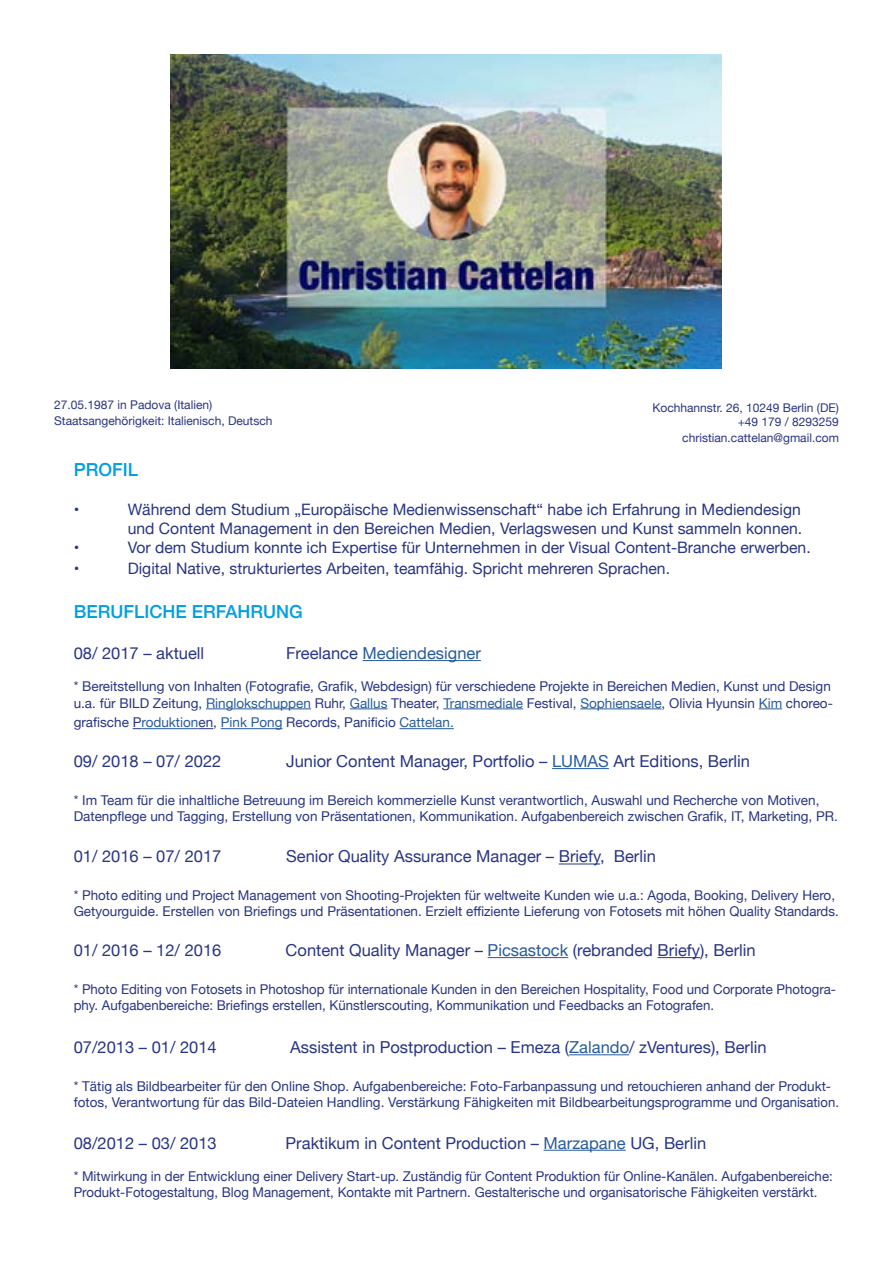
<style>
.page{position:relative;width:893px;height:1263px;background:#fff}
.page>*{position:absolute;margin:0;border:0;box-sizing:border-box;transform-origin:0 0}
.t1{font:500 18px "Helvetica Neue";color:#009fe3}
.t2{font:16.5px "Helvetica Neue";color:#283583}
.t3{font:16.5px "Helvetica Neue";color:#275b9b}
.t4{font:15.75px/18.9px "Helvetica Neue";color:#283583}
.t5{font:13.5px/16.2px "Helvetica Neue";color:#283583}
.t6{font:12px/14.4px "Helvetica Neue";color:#283583;text-align:right}
.s1{color:#283583}
.s2{color:#275b9b}
</style>
<div class="page">
<hr style="left:363px;top:660px;width:118px;height:1px;background:#275b9b">
<hr style="left:206px;top:708px;width:105px;height:1px;background:#275b9b">
<hr style="left:350px;top:708px;width:38px;height:1px;background:#275b9b">
<hr style="left:443px;top:708px;width:80px;height:1px;background:#275b9b">
<hr style="left:580px;top:708px;width:82px;height:1px;background:#275b9b">
<svg style="left:759px;top:708px;width:23px;height:1px"></svg>
<hr style="left:141px;top:728px;width:57px;height:1px;background:#275b9b">
<svg style="left:198px;top:728px;width:15px;height:1px"></svg>
<hr style="left:221px;top:728px;width:61px;height:1px;background:#275b9b">
<hr style="left:399px;top:728px;width:55px;height:1px;background:#275b9b">
<hr style="left:552px;top:768px;width:57px;height:1px;background:#275b9b">
<hr style="left:559px;top:863px;width:41px;height:1px;background:#283583">
<hr style="left:488px;top:957px;width:80px;height:1px;background:#275b9b">
<hr style="left:658px;top:957px;width:42px;height:1px;background:#283583">
<hr style="left:569px;top:1054px;width:60px;height:1px;background:#275b9b">
<hr style="left:544px;top:1150px;width:82px;height:1px;background:#275b9b">
<img style="left:170px;top:54px;width:551px;height:315px">
<p class="t6" style="left:54px;top:397px;width:220px;line-height:16.2px;text-align:left">27.05.1987 in Padova (Italien)<br>Staatsangehörigkeit: Italienisch, Deutsch</p>
<p class="t6" style="left:652px;top:401px;width:188px">Kochhannstr. 26, 10249 Berlin (DE) +49 179 / 8293259</p>
<p class="t6" style="left:682px;top:432px;width:158px">christian.cattelan@gmail.com</p>
<h1 class="t1" style="left:74px;top:455px;width:66px">PROFIL</h1>
<p class="t4" style="left:74px;top:501px;width:7px">•</p>
<p class="t4" style="left:128px;top:501px;width:676px">Während dem Studium „Europäische Medienwissenschaft“ habe ich Erfahrung in Mediendesign und Content Management in den Bereichen Medien, Verlagswesen und Kunst sammeln konnen.</p>
<p class="t4" style="left:74px;top:538px;width:7px">•</p>
<p class="t4" style="left:128px;top:538px;width:684px">Vor dem Studium konnte ich Expertise für Unternehmen in der Visual Content-Branche erwerben.</p>
<p class="t4" style="left:74px;top:560px;width:7px">•</p>
<p class="t4" style="left:128px;top:560px;width:544px">Digital Native, strukturiertes Arbeiten, teamfähig. Spricht mehreren Sprachen.</p>
<h1 class="t1" style="left:74px;top:597px;width:231px">BERUFLICHE ERFAHRUNG</h1>
<p class="t2" style="left:74px;top:641px;width:132px">08/ 2017 – aktuell</p>
<p class="t3" style="left:286px;top:641px;width:196px"><span class="s1">Freelance</span> Mediendesigner</p>
<p class="t5" style="left:74px;top:679px;width:761px">* Bereitstellung von Inhalten (Fotografie, Grafik, Webdesign) für verschiedene Projekte in Bereichen Medien, Kunst und Design u.a. für BILD Zeitung, <span class="s2">Ringlokschuppen</span> Ruhr, <span class="s2">Gallus</span> Theater, <span class="s2">Transmediale</span> Festival, <span class="s2">Sophiensaele</span>, Olivia Hyunsin <span class="s2">Kim</span> choreo-</p>
<p class="t5" style="left:74px;top:715px;width:382px">grafische P<span class="s2">roduktion</span>en, <span class="s2">Pink Pong</span> Records, Panificio <span class="s2">Cattelan.</span></p>
<p class="t2" style="left:74px;top:749px;width:149px">09/ 2018 – 07/ 2022</p>
<p class="t2" style="left:286px;top:749px;width:465px">Junior Content Manager, Portfolio – <span class="s2">LUMAS</span> Art Editions, Berlin</p>
<p class="t5" style="left:74px;top:793px;width:766px">* Im Team für die inhaltliche Betreuung im Bereich kommerzielle Kunst verantwortlich, Auswahl und Recherche von Motiven,<br>Datenpflege und Tagging, Erstellung von Präsentationen, Kommunikation. Aufgabenbereich zwischen Grafik, IT, Marketing, PR.</p>
<p class="t2" style="left:74px;top:844px;width:149px">01/ 2016 – 07/ 2017</p>
<p class="t2" style="left:286px;top:844px;width:371px">Senior Quality Assurance Manager – Briefy, Berlin</p>
<p class="t5" style="left:74px;top:888px;width:767px">* Photo editing und Project Management von Shooting-Projekten für weltweite Kunden wie u.a.: Agoda, Booking, Delivery Hero,<br>Getyourguide. Erstellen von Briefings und Präsentationen. Erzielt effiziente Lieferung von Fotosets mit höhen Quality Standards.</p>
<p class="t2" style="left:74px;top:938px;width:149px">01/ 2016 – 12/ 2016</p>
<p class="t2" style="left:286px;top:938px;width:472px">Content Quality Manager – <span class="s2">Picsastock</span> (rebranded Briefy), Berlin</p>
<p class="t5" style="left:74px;top:982px;width:764px">* Photo Editing von Fotosets in Photoshop für internationale Kunden in den Bereichen Hospitality, Food und Corporate Photogra&shy;phy. Aufgabenbereiche: Briefings erstellen, Künstlerscouting, Kommunikation und Feedbacks an Fotografen.</p>
<p class="t2" style="left:74px;top:1035px;width:145px">07/2013 – 01/ 2014</p>
<p class="t2" style="left:290px;top:1035px;width:478px">Assistent in Postproduction – Emeza (<span class="s2">Zalando</span>/ zVentures), Berlin</p>
<p class="t5" style="left:74px;top:1079px;width:767px">* Tätig als Bildbearbeiter für den Online Shop. Aufgabenbereiche: Foto-Farbanpassung und retouchieren anhand der Produkt&shy;fotos, Verantwortung für das Bild-Dateien Handling. Verstärkung Fähigkeiten mit Bildbearbeitungsprogramme und Organisation.</p>
<p class="t2" style="left:74px;top:1131px;width:145px">08/2012 – 03/ 2013</p>
<p class="t2" style="left:286px;top:1131px;width:422px">Praktikum in Content Production – <span class="s2">Marzapane</span> UG, Berlin</p>
<p class="t5" style="left:74px;top:1169px;width:761px">* Mitwirkung in der Entwicklung einer Delivery Start-up. Zuständig für Content Produktion für Online-Kanälen. Aufgabenbereiche:<br>Produkt-Fotogestaltung, Blog Management, Kontakte mit Partnern. Gestalterische und organisatorische Fähigkeiten verstärkt.</p>
</div>
